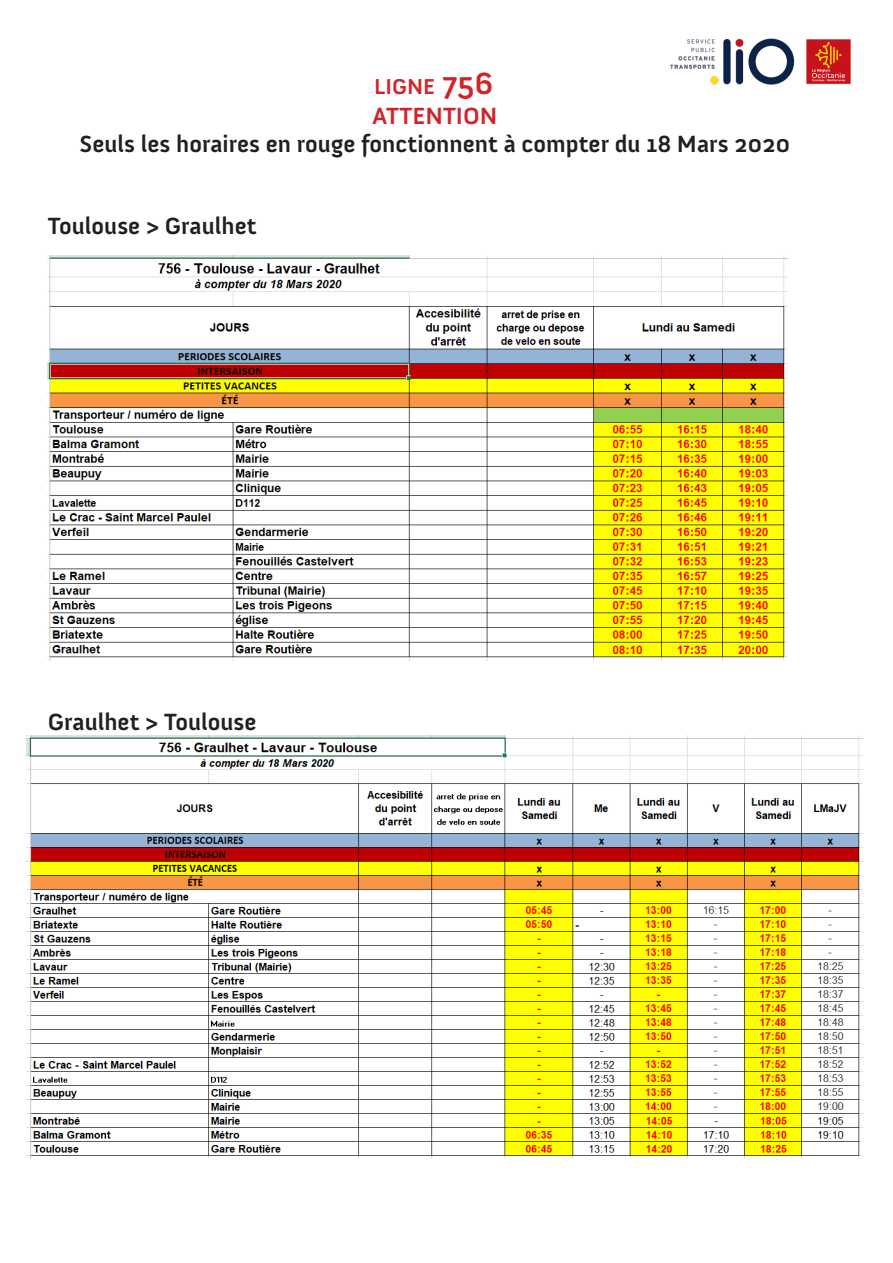
<style>
.page{position:relative;width:893px;height:1263px;background:#fff}
.page>*{position:absolute;margin:0;border:0;box-sizing:border-box;transform-origin:0 0}
.t1{font:700 24px "Anivers";color:#231f20}
.t2{font:700 24px "Anivers";color:#d1232a}
.t3{font:700 22.05px "Anivers";color:#d1232a}
.s1{font-size:31.5px}
</style>
<div class="page">
<img style="left:670px;top:38px;width:181px;height:47px">
<img style="left:48px;top:255px;width:739px;height:406px">
<img style="left:26px;top:736px;width:837px;height:423px">
<p class="t3" style="left:374px;top:74px;width:120px">ligne <span class="s1">756</span></p>
<p class="t2" style="left:372px;top:102px;width:127px">ATTENTION</p>
<p class="t1" style="left:79px;top:131px;width:712px">Seuls les horaires en rouge fonctionnent à compter du 18 Mars 2020</p>
<p class="t1" style="left:48px;top:213px;width:210px">Toulouse &gt; Graulhet</p>
<p class="t1" style="left:48px;top:708px;width:210px">Graulhet &gt; Toulouse</p>
</div>
